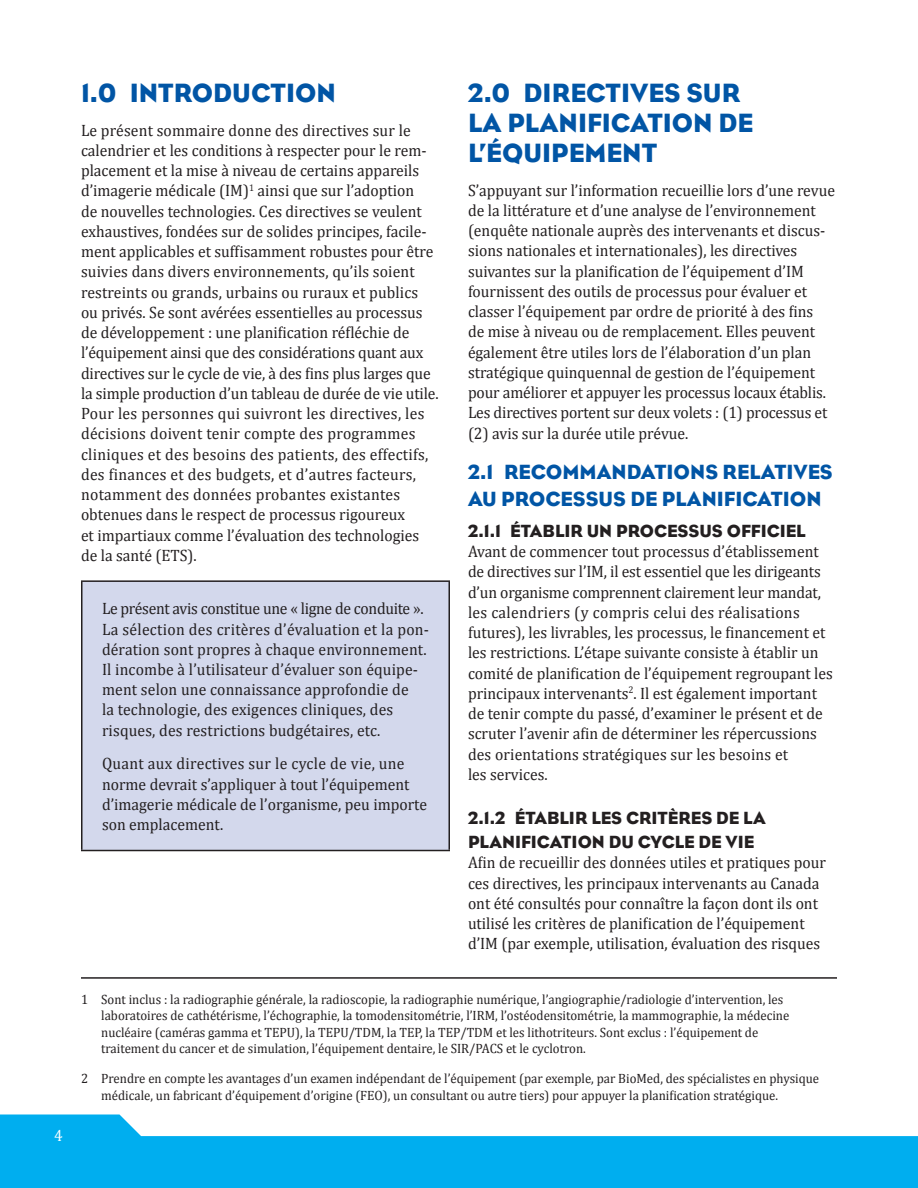
<style>
.page{position:relative;width:918px;height:1188px;background:#fff}
.page>*{position:absolute;margin:0;border:0;box-sizing:border-box;transform-origin:0 0}
.t1{font:27px/30px "Bureau Eagle";color:#0155a5}
.t2{font:21px/27px "Bureau Eagle";color:#0155a5}
.t3{font:18px/24px "Bureau Eagle";color:#231f20}
.t4{font:16.5px/20.2px "Cambria";color:#231f20;scale:.95 1}
.t5{font:16.5px "Cambria";color:#fff;scale:.95 1}
.t6{font:13.5px/16.5px "Cambria";color:#231f20;scale:.95 1}
</style>
<div class="page">
<svg style="left:0;top:1115px;width:918px;height:73px;fill:#00aeef"></svg>
<div style="left:82px;top:581px;width:367px;height:270px;background:#d3d8ec"></div>
<hr style="left:81px;top:580px;width:369px;height:2px;background:#231f20">
<hr style="left:81px;top:582px;width:1px;height:268px;background:#231f20">
<hr style="left:448px;top:582px;width:2px;height:268px;background:#231f20">
<hr style="left:81px;top:850px;width:369px;height:1px;background:#231f20">
<hr style="left:81px;top:977px;width:756px;height:2px;background:#231f20">
<p class="t5" style="left:54px;top:1126px;width:11px">4</p>
<h1 class="t1" style="left:81px;top:78px;width:256px">1.0 INTRODUCTION</h1>
<p class="t4" style="left:81px;top:120px;width:378px">Le présent sommaire donne des directives sur le calendrier et les conditions à respecter pour le rem&shy;placement et la mise à niveau de certains appareils d’imagerie médicale (IM)<sup>1</sup> ainsi que sur l’adoption<br>de nouvelles technologies. Ces directives se veulent exhaustives, fondées sur de solides principes, facile&shy;ment applicables et suffisamment robustes pour être suivies dans divers environnements, qu’ils soient restreints ou grands, urbains ou ruraux et publics ou privés. Se sont avérées essentielles au processus de développement : une planification réfléchie de l’équipement ainsi que des considérations quant aux directives sur le cycle de vie, à des fins plus larges que la simple production d’un tableau de durée de vie utile.<br>Pour les personnes qui suivront les directives, les décisions doivent tenir compte des programmes cliniques et des besoins des patients, des effectifs, des finances et des budgets, et d’autres facteurs, notamment des données probantes existantes obtenues dans le respect de processus rigoureux<br>et impartiaux comme l’évaluation des technologies de la santé (ETS).</p>
<p class="t4" style="left:102px;top:598px;width:346px">Le présent avis constitue une « ligne de conduite ».<br>La sélection des critères d’évaluation et la pon&shy;dération sont propres à chaque environnement.<br>Il incombe à l’utilisateur d’évaluer son équipe&shy;ment selon une connaissance approfondie de<br>la technologie, des exigences cliniques, des risques, des restrictions budgétaires, etc.</p>
<p class="t4" style="left:102px;top:754px;width:344px">Quant aux directives sur le cycle de vie, une norme devrait s’appliquer à tout l’équipement d’imagerie médicale de l’organisme, peu importe son emplacement.</p>
<h1 class="t1" style="left:468px;top:78px;width:287px">2.0 DIRECTIVES SUR<br>LA PLANIFICATION DE<br>L’ÉQUIPEMENT</h1>
<p class="t4" style="left:468px;top:180px;width:388px">S’appuyant sur l’information recueillie lors d’une revue de la littérature et d’une analyse de l’environnement (enquête nationale auprès des intervenants et discus&shy;sions nationales et internationales), les directives suivantes sur la planification de l’équipement d’IM fournissent des outils de processus pour évaluer et classer l’équipement par ordre de priorité à des fins<br>de mise à niveau ou de remplacement. Elles peuvent également être utiles lors de l’élaboration d’un plan stratégique quinquennal de gestion de l’équipement pour améliorer et appuyer les processus locaux établis.<br>Les directives portent sur deux volets : (1) processus et (2) avis sur la durée utile prévue.</p>
<p class="t2" style="left:468px;top:458px;width:366px">2.1 RECOMMANDATIONS RELATIVES<br>AU PROCESSUS DE PLANIFICATION</p>
<p class="t3" style="left:468px;top:519px;width:339px">2.1.1 ÉTABLIR UN PROCESSUS OFFICIEL</p>
<p class="t4" style="left:468px;top:541px;width:386px">Avant de commencer tout processus d’établissement de directives sur l’IM, il est essentiel que les dirigeants d’un organisme comprennent clairement leur mandat, les calendriers (y compris celui des réalisations futures), les livrables, les processus, le financement et les restrictions. L’étape suivante consiste à établir un comité de planification de l’équipement regroupant les principaux intervenants<sup>2</sup>. Il est également important de tenir compte du passé, d’examiner le présent et de scruter l’avenir afin de déterminer les répercussions des orientations stratégiques sur les besoins et<br>les services.</p>
<p class="t3" style="left:468px;top:806px;width:299px">2.1.2 ÉTABLIR LES CRITÈRES DE LA<br>PLANIFICATION DU CYCLE DE VIE</p>
<p class="t4" style="left:468px;top:853px;width:378px">Afin de recueillir des données utiles et pratiques pour ces directives, les principaux intervenants au Canada ont été consultés pour connaître la façon dont ils ont utilisé les critères de planification de l’équipement d’IM (par exemple, utilisation, évaluation des risques</p>
<p class="t6" style="left:101px;top:991px;width:726px;text-indent:-20px">1 Sont inclus : la radiographie générale, la radioscopie, la radiographie numérique, l’angiographie/radiologie d’intervention, les laboratoires de cathétérisme, l’échographie, la tomodensitométrie, l’IRM, l’ostéodensitométrie, la mammographie, la médecine nucléaire (caméras gamma et TEPU), la TEPU/TDM, la TEP, la TEP/TDM et les lithotriteurs. Sont exclus : l’équipement de traitement du cancer et de simulation, l’équipement dentaire, le SIR/PACS et le cyclotron.</p>
<p class="t6" style="left:101px;top:1070px;width:757px;text-indent:-20px">2 Prendre en compte les avantages d’un examen indépendant de l’équipement (par exemple, par BioMed, des spécialistes en physique médicale, un fabricant d’équipement d’origine (FEO), un consultant ou autre tiers) pour appuyer la planification stratégique.</p>
</div>
